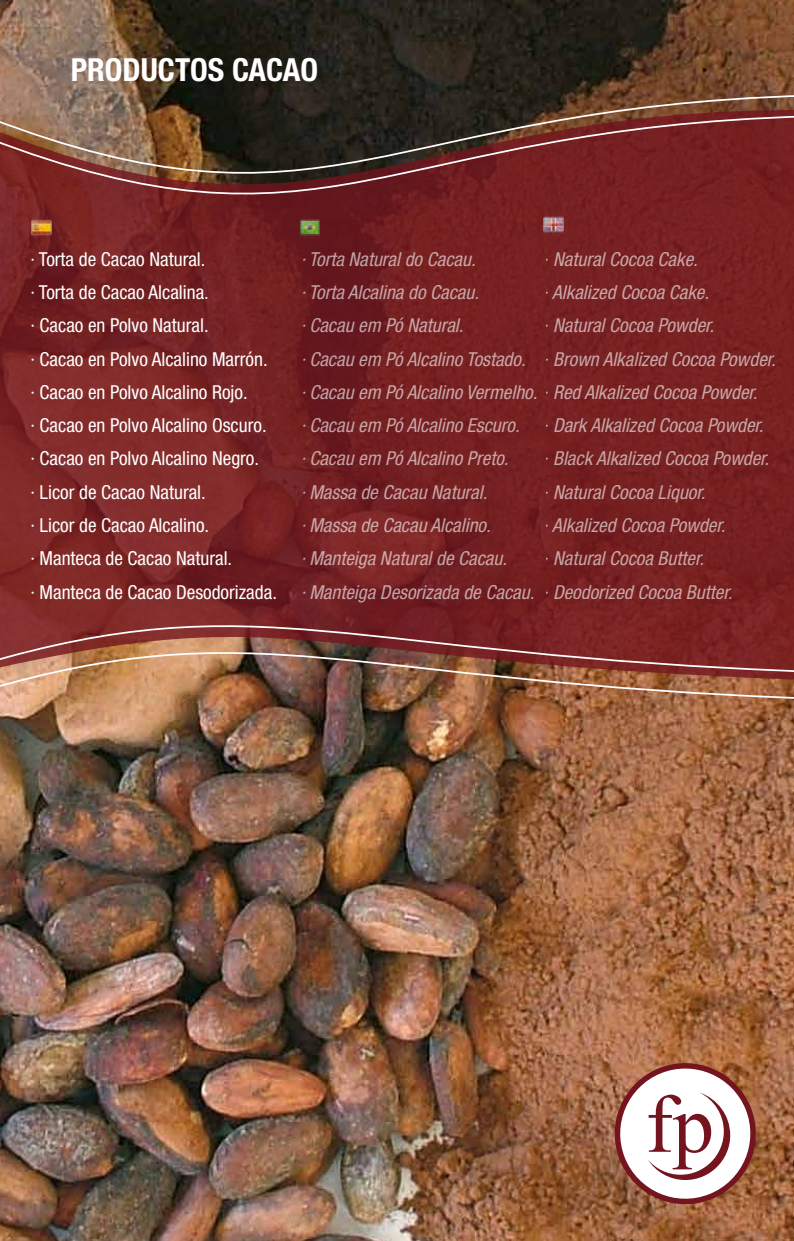
<style>
.page{position:relative;width:794px;height:1241px;background:#fff}
.page>*{position:absolute;margin:0;border:0;box-sizing:border-box;transform-origin:0 0}
.t1{font:700 condensed 31.85px "Helvetica Neue LT Std";color:#fff}
.t2{font:italic condensed 19.25px/33.2px "Helvetica Neue LT Std";color:#fff}
.t3{font:condensed 19.25px/33.2px "Helvetica Neue LT Std";color:#fff}
</style>
<div class="page">
<img style="left:0;top:0;width:794px;height:1240px">
<svg style="left:0;top:270px;width:794px;height:312px;background:#762123"></svg>
<svg style="left:0;top:94px;width:794px;height:20px;background:#543f30"></svg>
<svg style="left:0;top:114px;width:794px;height:156px;background:#6e2a27"></svg>
<img style="left:0;top:673px;width:794px;height:27px">
<svg style="left:0;top:582px;width:794px;height:91px;background:#823632"></svg>
<svg style="left:605px;top:1053px;width:160px;height:160px"></svg>
<img style="left:300px;top:217px;width:20px;height:20px">
<img style="left:32px;top:217px;width:19px;height:20px">
<img style="left:544px;top:214px;width:19px;height:20px">
<h1 class="t1" style="left:71px;top:51px;width:249px">PRODUCTOS CACAO</h1>
<p class="t3" style="left:30px;top:242px;width:248px">· Torta de Cacao Natural.<br>· Torta de Cacao Alcalina.<br>· Cacao en Polvo Natural.<br>· Cacao en Polvo Alcalino Marrón. · Cacao en Polvo Alcalino Rojo.<br>· Cacao en Polvo Alcalino Oscuro.<br>· Cacao en Polvo Alcalino Negro.<br>· Licor de Cacao Natural.<br>· Licor de Cacao Alcalino.<br>· Manteca de Cacao Natural.<br>· Manteca de Cacao Desodorizada.</p>
<p class="t2" style="left:300px;top:243px;width:459px">· Torta Natural do Cacau.<br>· Torta Alcalina do Cacau.<br>· Cacau em Pó Natural.<br>· Cacau em Pó Alcalino Tostado.<br>· Cacau em Pó Alcalino Vermelho. · Red Alkalized Cocoa Powder. · Cacau em Pó Alcalino Escuro.<br>· Cacau em Pó Alcalino Preto.<br>· Massa de Cacau Natural.<br>· Massa de Cacau Alcalino.<br>· Manteiga Natural de Cacau.<br>· Manteiga Desorizada de Cacau.</p>
<p class="t2" style="left:544px;top:243px;width:233px">· Natural Cocoa Cake.<br>· Alkalized Cocoa Cake.<br>· Natural Cocoa Powder.<br>· Brown Alkalized Cocoa Powder.</p>
<p class="t2" style="left:544px;top:409px;width:227px">· Dark Alkalized Cocoa Powder. · Black Alkalized Cocoa Powder. · Natural Cocoa Liquor.<br>· Alkalized Cocoa Powder.<br>· Natural Cocoa Butter.<br>· Deodorized Cocoa Butter.</p>
</div>
